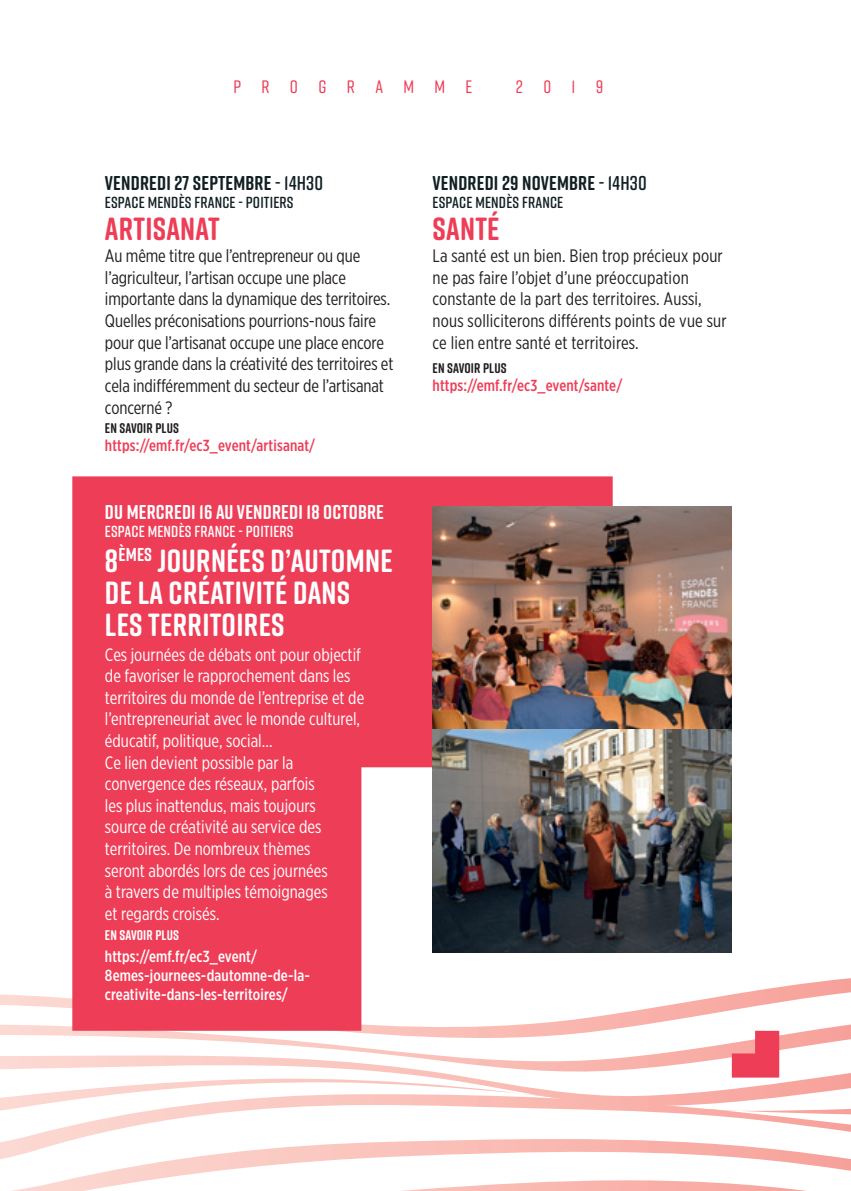
<style>
.page{position:relative;width:851px;height:1191px;background:#fff}
.page>*{position:absolute;margin:0;border:0;box-sizing:border-box;transform-origin:0 0}
.t1{font:700 32px/32px "Rift Soft";letter-spacing:.01em;color:#fff}
.t2{font:700 32px "Rift Soft";letter-spacing:.01em;color:#ee3d56}
.t3{font:700 20px "Rift Soft";letter-spacing:.01em;color:#122023}
.t4{font:700 20px "Rift Soft";letter-spacing:.01em;color:#fff}
.t5{font:18px/21.6px "Gotham X Narrow";letter-spacing:-.005em;color:#231f20}
.t6{font:18px/21.6px "Gotham X Narrow";color:#fff}
.t7{font:500 18px "Rift Soft";letter-spacing:1.13em;color:#ee3d56}
.t8{font:500 16px/19.2px "Gotham X Narrow";letter-spacing:.01em;color:#fff}
.t9{font:500 16px "Gotham X Narrow";letter-spacing:.01em;color:#ee3d56}
.t10{font:600 16px "Rift Soft";letter-spacing:.01em;color:#122023}
.t11{font:600 16px "Rift Soft";letter-spacing:.01em;color:#fff}
.t12{font:700 14px "Rift Soft";letter-spacing:.01em;color:#231f20}
.t13{font:700 14px "Rift Soft";letter-spacing:.01em;color:#fff}
.s1{font-weight:600}
</style>
<div class="page">
<svg style="left:11px;top:1159px;width:839px;height:32px"></svg>
<svg style="left:0;top:1114px;width:850px;height:45px"></svg>
<svg style="left:0;top:978px;width:850px;height:52px"></svg>
<svg style="left:72px;top:476px;width:540px;height:554px;background:#f05a6f"></svg>
<img style="left:432px;top:506px;width:299px;height:223px">
<img style="left:432px;top:729px;width:299px;height:223px">
<svg style="left:0;top:1030px;width:850px;height:84px"></svg>
<p class="t7" style="left:233px;top:74px;width:240px">PROGRAMME</p>
<p class="t7" style="left:516px;top:74px;width:89px">2019</p>
<p class="t3" style="left:105px;top:168px;width:220px">VENDREDI 27 SEPTEMBRE <span class="s1">- 14H30</span></p>
<p class="t10" style="left:105px;top:190px;width:190px">ESPACE MENDÈS FRANCE - POITIERS</p>
<h1 class="t2" style="left:105px;top:205px;width:116px">ARTISANAT</h1>
<p class="t5" style="left:105px;top:245px;width:290px">Au même titre que l’entrepreneur ou que l’agriculteur, l’artisan occupe une place importante dans la dynamique des territoires.<br>Quelles préconisations pourrions-nous faire pour que l’artisanat occupe une place encore plus grande dans la créativité des territoires et cela indifféremment du secteur de l’artisanat concerné ?</p>
<p class="t12" style="left:105px;top:418px;width:75px">EN SAVOIR PLUS</p>
<p class="t9" style="left:105px;top:436px;width:212px">https://emf.fr/ec3_event/artisanat/</p>
<p class="t4" style="left:105px;top:498px;width:280px">DU MERCREDI 16 AU VENDREDI 18 OCTOBRE</p>
<p class="t11" style="left:105px;top:520px;width:190px">ESPACE MENDÈS FRANCE - POITIERS</p>
<h1 class="t1" style="left:105px;top:544px;width:289px">8<sup>ÈMES</sup> JOURNÉES D’AUTOMNE<br>DE LA CRÉATIVITÉ DANS<br>LES TERRITOIRES</h1>
<p class="t6" style="left:105px;top:643px;width:261px">Ces journées de débats ont pour objectif de favoriser le rapprochement dans les territoires du monde de l’entreprise et de l’entrepreneuriat avec le monde culturel, éducatif, politique, social…<br>Ce lien devient possible par la convergence des réseaux, parfois<br>les plus inattendus, mais toujours<br>source de créativité au service des territoires. De nombreux thèmes<br>seront abordés lors de ces journées<br>à travers de multiples témoignages<br>et regards croisés.</p>
<p class="t13" style="left:105px;top:924px;width:75px">EN SAVOIR PLUS</p>
<p class="t8" style="left:105px;top:946px;width:206px">https://emf.fr/ec3_event/<br>8emes-journees-dautomne-de-la&shy;creativite-dans-les-territoires/</p>
<p class="t3" style="left:432px;top:168px;width:216px">VENDREDI 29 NOVEMBRE <span class="s1">- 14H30</span></p>
<p class="t10" style="left:432px;top:190px;width:132px">ESPACE MENDÈS FRANCE</p>
<h1 class="t2" style="left:432px;top:205px;width:68px">SANTÉ</h1>
<p class="t5" style="left:432px;top:245px;width:295px">La santé est un bien. Bien trop précieux pour ne pas faire l’objet d’une préoccupation constante de la part des territoires. Aussi, nous solliciterons différents points de vue sur ce lien entre santé et territoires.</p>
<p class="t12" style="left:432px;top:358px;width:75px">EN SAVOIR PLUS</p>
<p class="t9" style="left:432px;top:376px;width:191px">https://emf.fr/ec3_event/sante/</p>
</div>
